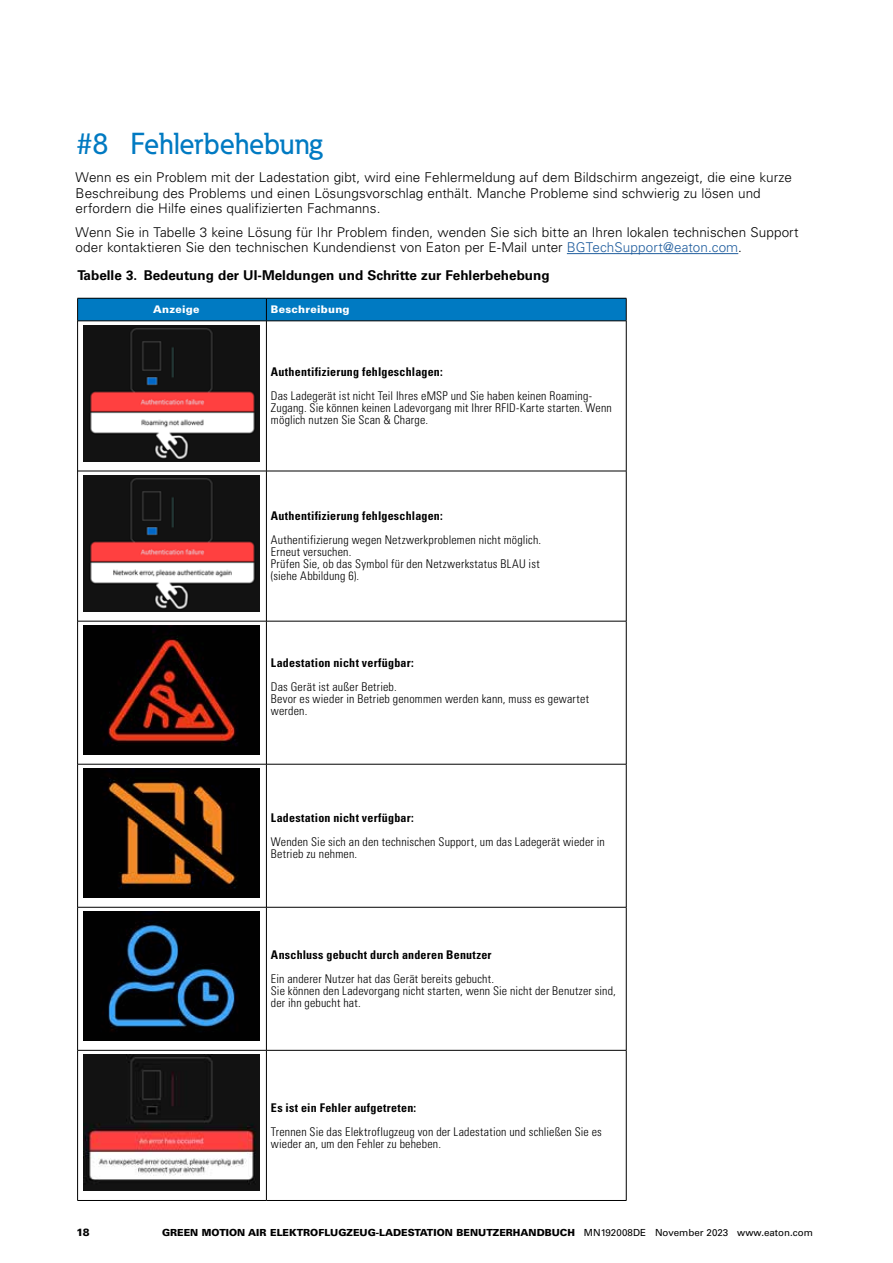
<style>
.page{position:relative;width:893px;height:1263px;background:#fff}
.page>*{position:absolute;margin:0;border:0;box-sizing:border-box;transform-origin:0 0}
.t1{font:500 30px "Eaton";letter-spacing:-.005em;color:#007ac2}
.t2{font:300 13.5px/15.8px "Univers LT Std";letter-spacing:.005em;color:#000}
.t3{font:700 13.5px "Univers LT Std";color:#000}
.t4{font:300 condensed 12px/12px "Univers LT Std";letter-spacing:.015em;color:#000}
.t5{font:700 condensed 12px "Univers LT Std";letter-spacing:.015em;color:#000}
.t6{font:900 10.5px "Univers LT Std";letter-spacing:.025em;color:#fff}
.t7{font:900 10.5px "Univers LT Std";color:#000}
.t8{font:900 9.75px "Univers LT Std";color:#000}
.s1{color:#215e9e}
.s2{font-weight:400}
</style>
<div class="page">
<hr style="left:567px;top:253px;width:171px;height:1px;background:#215e9e">
<div style="left:78px;top:298px;width:188px;height:23px;background:#007ac2"></div>
<div style="left:266px;top:298px;width:360px;height:23px;background:#007ac2"></div>
<svg style="left:78px;top:322px;width:188px;height:878px"></svg>
<svg style="left:267px;top:322px;width:359px;height:878px"></svg>
<hr style="left:77px;top:298px;width:189px;height:1px;background:#000">
<hr style="left:266px;top:298px;width:360px;height:1px;background:#000">
<svg style="left:626px;top:298px;width:1px;height:23px"></svg>
<hr style="left:78px;top:321px;width:188px;height:1px;background:#000">
<hr style="left:266px;top:321px;width:360px;height:1px;background:#000">
<hr style="left:626px;top:321px;width:1px;height:150px;background:#000">
<hr style="left:78px;top:471px;width:188px;height:1px;background:#000">
<hr style="left:266px;top:471px;width:360px;height:1px;background:#000">
<hr style="left:626px;top:471px;width:1px;height:150px;background:#000">
<hr style="left:78px;top:621px;width:188px;height:1px;background:#000">
<hr style="left:266px;top:621px;width:360px;height:1px;background:#000">
<hr style="left:626px;top:621px;width:1px;height:143px;background:#000">
<hr style="left:78px;top:764px;width:188px;height:1px;background:#000">
<hr style="left:266px;top:764px;width:360px;height:1px;background:#000">
<hr style="left:626px;top:764px;width:1px;height:143px;background:#000">
<hr style="left:78px;top:907px;width:188px;height:1px;background:#000">
<hr style="left:266px;top:907px;width:360px;height:1px;background:#000">
<hr style="left:626px;top:907px;width:1px;height:143px;background:#000">
<hr style="left:78px;top:1050px;width:188px;height:1px;background:#000">
<hr style="left:266px;top:1050px;width:360px;height:1px;background:#000">
<hr style="left:626px;top:1050px;width:1px;height:150px;background:#000">
<hr style="left:77px;top:1200px;width:189px;height:1px;background:#000">
<hr style="left:266px;top:1200px;width:360px;height:1px;background:#000">
<svg style="left:77px;top:298px;width:1px;height:23px"></svg>
<svg style="left:266px;top:298px;width:1px;height:23px"></svg>
<hr style="left:77px;top:321px;width:1px;height:150px;background:#000">
<hr style="left:266px;top:321px;width:1px;height:150px;background:#000">
<hr style="left:77px;top:471px;width:1px;height:150px;background:#000">
<hr style="left:266px;top:471px;width:1px;height:150px;background:#000">
<hr style="left:77px;top:621px;width:1px;height:143px;background:#000">
<hr style="left:266px;top:621px;width:1px;height:143px;background:#000">
<hr style="left:77px;top:764px;width:1px;height:143px;background:#000">
<hr style="left:266px;top:764px;width:1px;height:143px;background:#000">
<hr style="left:77px;top:907px;width:1px;height:143px;background:#000">
<hr style="left:266px;top:907px;width:1px;height:143px;background:#000">
<hr style="left:77px;top:1050px;width:1px;height:150px;background:#000">
<hr style="left:266px;top:1050px;width:1px;height:150px;background:#000">
<img style="left:84px;top:325px;width:176px;height:136px">
<img style="left:84px;top:475px;width:176px;height:136px">
<img style="left:84px;top:626px;width:176px;height:128px">
<img style="left:84px;top:769px;width:176px;height:128px">
<img style="left:84px;top:912px;width:176px;height:128px">
<img style="left:84px;top:1055px;width:176px;height:136px">
<h1 class="t1" style="left:77px;top:125px;width:248px">#8 Fehlerbehebung</h1>
<p class="t2" style="left:76px;top:169px;width:718px">Wenn es ein Problem mit der Ladestation gibt, wird eine Fehlermeldung auf dem Bildschirm angezeigt, die eine kurze<br>Beschreibung des Problems und einen Lösungsvorschlag enthält. Manche Probleme sind schwierig zu lösen und erfordern die Hilfe eines qualifizierten Fachmanns.</p>
<p class="t2" style="left:76px;top:224px;width:725px">Wenn Sie in Tabelle 3 keine Lösung für Ihr Problem finden, wenden Sie sich bitte an Ihren lokalen technischen Support oder kontaktieren Sie den technischen Kundendienst von Eaton per E-Mail unter <span class="s1">BGTechSupport@eaton.com</span>.</p>
<p class="t3" style="left:77px;top:267px;width:474px">Tabelle 3. Bedeutung der UI-Meldungen und Schritte zur Fehlerbehebung</p>
<p class="t6" style="left:153px;top:303px;width:48px">Anzeige</p>
<p class="t6" style="left:271px;top:303px;width:80px">Beschreibung</p>
<p class="t5" style="left:271px;top:365px;width:173px">Authentifizierung fehlgeschlagen:</p>
<p class="t4" style="left:271px;top:390px;width:343px">Das Ladegerät ist nicht Teil Ihres eMSP und Sie haben keinen Roaming-<br>Zugang. Sie können keinen Ladevorgang mit Ihrer RFID-Karte starten. Wenn möglich nutzen Sie Scan &amp; Charge.</p>
<p class="t5" style="left:271px;top:509px;width:173px">Authentifizierung fehlgeschlagen:</p>
<p class="t4" style="left:271px;top:534px;width:272px">Authentifizierung wegen Netzwerkproblemen nicht möglich.<br>Erneut versuchen.<br>Prüfen Sie, ob das Symbol für den Netzwerkstatus BLAU ist (siehe Abbildung 6).</p>
<p class="t5" style="left:271px;top:655px;width:144px">Ladestation nicht verfügbar:</p>
<p class="t4" style="left:271px;top:681px;width:320px">Das Gerät ist außer Betrieb.<br>Bevor es wieder in Betrieb genommen werden kann, muss es gewartet werden.</p>
<p class="t5" style="left:271px;top:810px;width:144px">Ladestation nicht verfügbar:</p>
<p class="t4" style="left:271px;top:836px;width:335px">Wenden Sie sich an den technischen Support, um das Ladegerät wieder in<br>Betrieb zu nehmen.</p>
<p class="t5" style="left:271px;top:947px;width:222px">Anschluss gebucht durch anderen Benutzer</p>
<p class="t4" style="left:271px;top:973px;width:346px">Ein anderer Nutzer hat das Gerät bereits gebucht.<br>Sie können den Ladevorgang nicht starten, wenn Sie nicht der Benutzer sind, der ihn gebucht hat.</p>
<p class="t5" style="left:271px;top:1100px;width:147px">Es ist ein Fehler aufgetreten:</p>
<p class="t4" style="left:271px;top:1125px;width:333px">Trennen Sie das Elektroflugzeug von der Ladestation und schließen Sie es wieder an, um den Fehler zu beheben.</p>
<p class="t7" style="left:77px;top:1225px;width:15px">18</p>
<p class="t8" style="left:162px;top:1227px;width:652px">GREEN MOTION AIR ELEKTROFLUGZEUG-LADESTATION BENUTZERHANDBUCH <span class="s2">MN192008DE November 2023 www.eaton.com</span></p>
</div>
